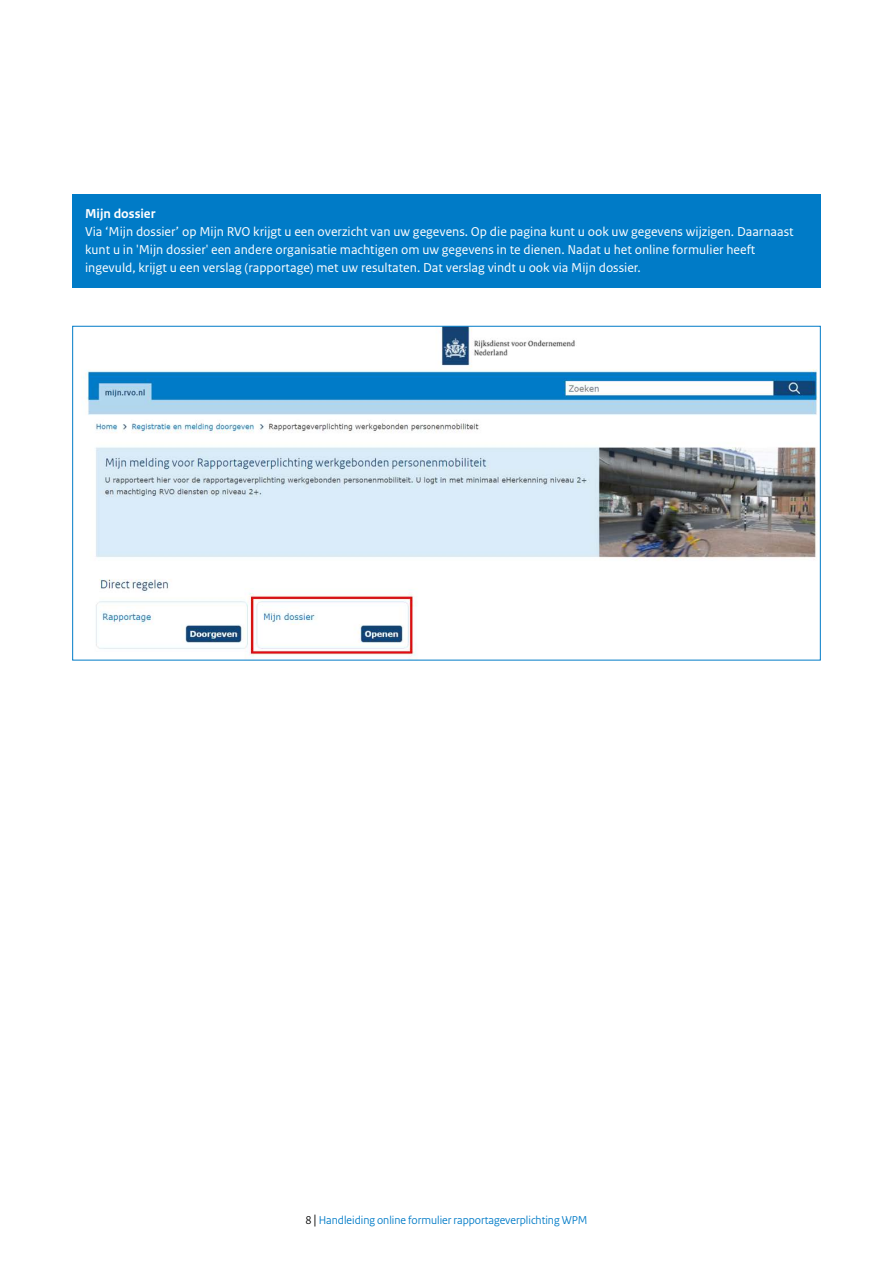
<style>
.page{position:relative;width:893px;height:1263px;background:#fff}
.page>*{position:absolute;margin:0;border:0;box-sizing:border-box;transform-origin:0 0}
.P_RVO_Kader_Broodtekst{font:13.5px/18px "Rijksoverheid Sans Text Regular 2";color:#fff}
.H4_subkop_kader{font:700 13.5px "Rijksoverheid Sans Text";color:#fff}
.t1{font:12px "Rijksoverheid Sans Heading";color:#007bc7}
.s1{color:#000}
.s2{font-size:14.25px;color:#000}
</style>
<div class="page">
<div style="left:72px;top:194px;width:749px;height:39px;background:#007bc7"></div>
<div style="left:72px;top:212px;width:749px;height:76px;background:#007bc7"></div>
<img style="left:81px;top:328px;width:737px;height:329px">
<h4 class="H4_subkop_kader" style="left:85px;top:206px;width:72px">Mijn dossier</h4>
<p class="P_RVO_Kader_Broodtekst" style="left:85px;top:223px;width:710px">Via ‘Mijn dossier’ op Mijn RVO krijgt u een overzicht van uw gegevens. Op die pagina kunt u ook uw gegevens wijzigen. Daarnaast kunt u in 'Mijn dossier' een andere organisatie machtigen om uw gegevens in te dienen. Nadat u het online formulier heeft ingevuld, krijgt u een verslag (rapportage) met uw resultaten. Dat verslag vindt u ook via Mijn dossier.</p>
<p class="t1" style="left:305px;top:1213px;width:283px"><span class="s1">8</span> <span class="s2">|</span> Handleiding online formulier rapportageverplichting WPM</p>
</div>
